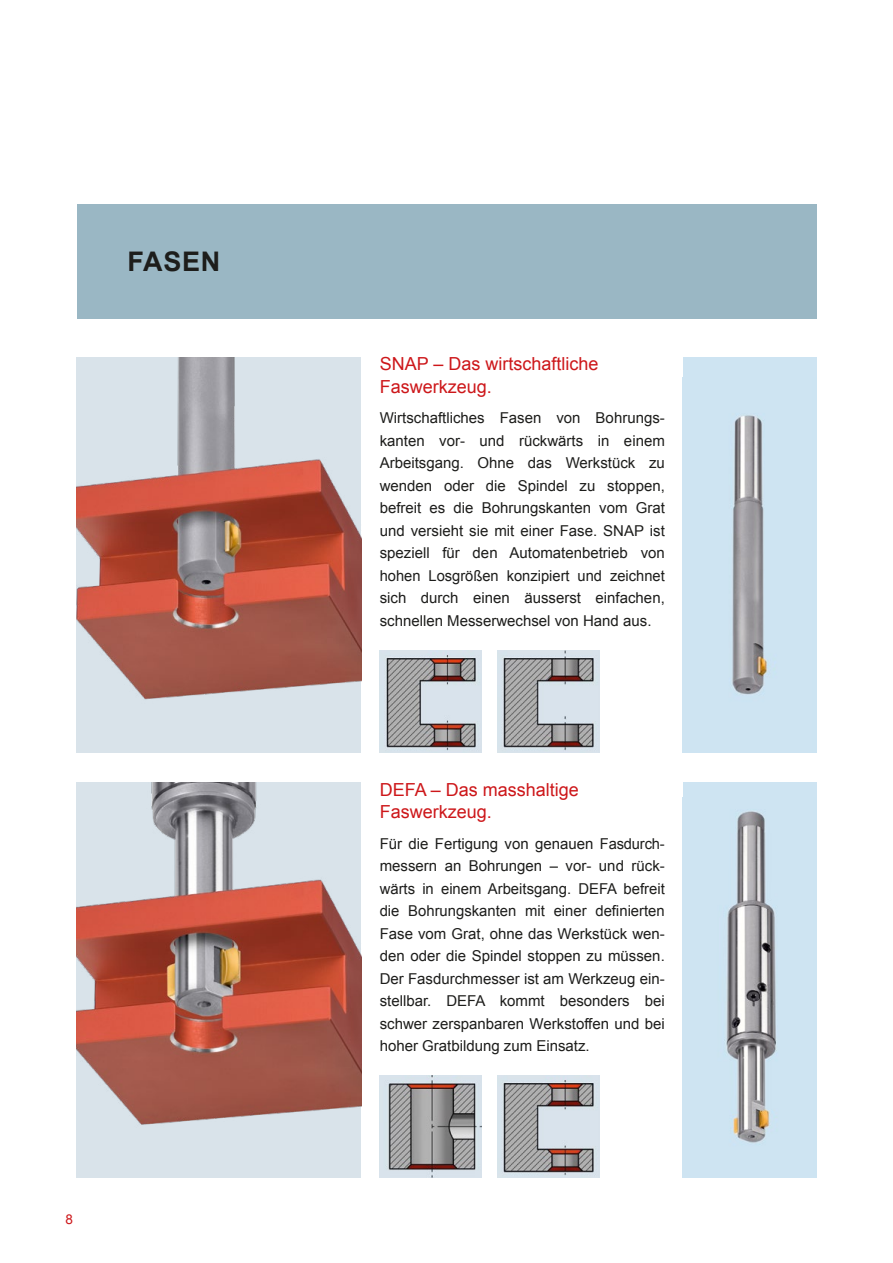
<style>
.page{position:relative;width:893px;height:1263px;background:#fff}
.page>*{position:absolute;margin:0;border:0;box-sizing:border-box;transform-origin:0 0}
.SL_Titel_11pt__15pt{font:700 27px "Arial";letter-spacing:.025em;color:#1d1d1b}
.t1{font:18px "Arial";color:#cd171a}
.copy_9pt__14pt_zab{font:15px/22.5px "Arial";color:#1d1d1b;text-align:justify}
.t2{font:13.5px "Arial";color:#cd171a}
</style>
<div class="page">
<div style="left:683px;top:357px;width:133px;height:396px;background:#cee4f2"></div>
<img style="left:732px;top:415px;width:35px;height:280px">
<img style="left:77px;top:357px;width:284px;height:389px">
<img style="left:380px;top:651px;width:102px;height:102px">
<img style="left:497px;top:651px;width:103px;height:102px">
<div style="left:683px;top:782px;width:133px;height:396px;background:#cee4f2"></div>
<img style="left:726px;top:811px;width:51px;height:332px">
<div style="left:77px;top:782px;width:284px;height:396px;background:#d9e3ea"></div>
<img style="left:77px;top:782px;width:284px;height:343px">
<img style="left:497px;top:1076px;width:103px;height:102px">
<img style="left:380px;top:1076px;width:102px;height:102px">
<div style="left:77px;top:204px;width:739px;height:115px;background:#9ab7c4"></div>
<p class="SL_Titel_11pt__15pt" style="left:128px;top:244px;width:94px">FASEN</p>
<p class="t2" style="left:66px;top:1210px;width:9px">8</p>
<p class="t1" style="left:380px;top:352px;width:220px">SNAP – Das wirtschaftliche</p>
<p class="t1" style="left:380px;top:375px;width:114px">Faswerkzeug.</p>
<p class="copy_9pt__14pt_zab" style="left:380px;top:407px;width:287px">Wirtschaftliches Fasen von Bohrungs&shy;kanten vor- und rückwärts in einem Arbeitsgang. Ohne das Werkstück zu wenden oder die Spindel zu stoppen, befreit es die Bohrungskanten vom Grat und versieht sie mit einer Fase. SNAP ist speziell für den Automatenbetrieb von hohen Losgrößen konzipiert und zeichnet sich durch einen äusserst einfachen, schnellen Messerwechsel von Hand aus.</p>
<p class="t1" style="left:380px;top:777px;width:201px">DEFA – Das masshaltige</p>
<p class="t1" style="left:380px;top:800px;width:114px">Faswerkzeug.</p>
<p class="copy_9pt__14pt_zab" style="left:380px;top:832px;width:287px">Für die Fertigung von genauen Fasdurch&shy;messern an Bohrungen – vor- und rück&shy;wärts in einem Arbeitsgang. DEFA befreit die Bohrungskanten mit einer definierten Fase vom Grat, ohne das Werkstück wen&shy;den oder die Spindel stoppen zu müssen.<br>Der Fasdurchmesser ist am Werkzeug ein&shy;stellbar. DEFA kommt besonders bei schwer zerspanbaren Werkstoffen und bei hoher Gratbildung zum Einsatz.</p>
</div>
